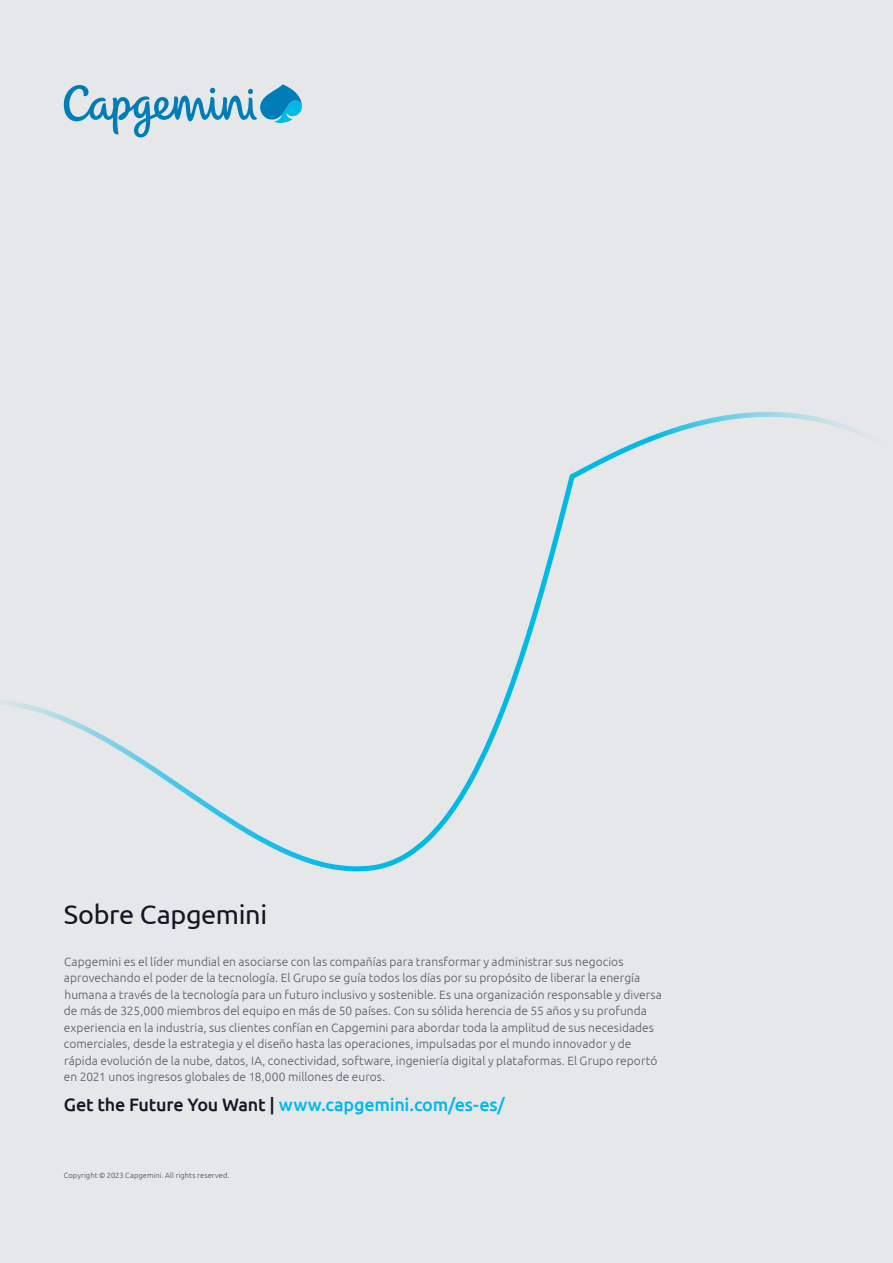
<style>
.page{position:relative;width:893px;height:1263px;background:#e6e7e8}
.page>*{position:absolute;margin:0;border:0;box-sizing:border-box;transform-origin:0 0}
.t1{font:27px "Ubuntu";letter-spacing:-.015em;color:#151625}
.t2{font:500 18px "Ubuntu";letter-spacing:-.015em;color:#00b9e7}
.t3{font:300 12px/16.5px "Ubuntu";letter-spacing:.005em;color:#58595b}
.t4{font:300 7.5px "Ubuntu";letter-spacing:.015em;color:#484551}
.s1{color:#151625}
</style>
<div class="page">
<svg style="left:2px;top:412px;width:858px;height:459px"></svg>
<svg style="left:64px;top:84px;width:238px;height:53px"></svg>
<h1 class="t1" style="left:64px;top:898px;width:205px">Sobre Capgemini</h1>
<p class="t3" style="left:64px;top:953px;width:600px">Capgemini es el líder mundial en asociarse con las compañías para transformar y administrar sus negocios aprovechando el poder de la tecnología. El Grupo se guía todos los días por su propósito de liberar la energía humana a través de la tecnología para un futuro inclusivo y sostenible. Es una organización responsable y diversa de más de 325,000 miembros del equipo en más de 50 países. Con su sólida herencia de 55 años y su profunda experiencia en la industria, sus clientes confían en Capgemini para abordar toda la amplitud de sus necesidades comerciales, desde la estrategia y el diseño hasta las operaciones, impulsadas por el mundo innovador y de rápida evolución de la nube, datos, IA, conectividad, software, ingeniería digital y plataformas. El Grupo reportó en 2021 unos ingresos globales de 18,000 millones de euros.</p>
<h2 class="t2" style="left:64px;top:1093px;width:443px"><span class="s1">Get the Future You Want |</span> www.capgemini.com/es-es/</h2>
<p class="t4" style="left:64px;top:1171px;width:167px">Copyright © 2023 Capgemini. All rights reserved.</p>
</div>
